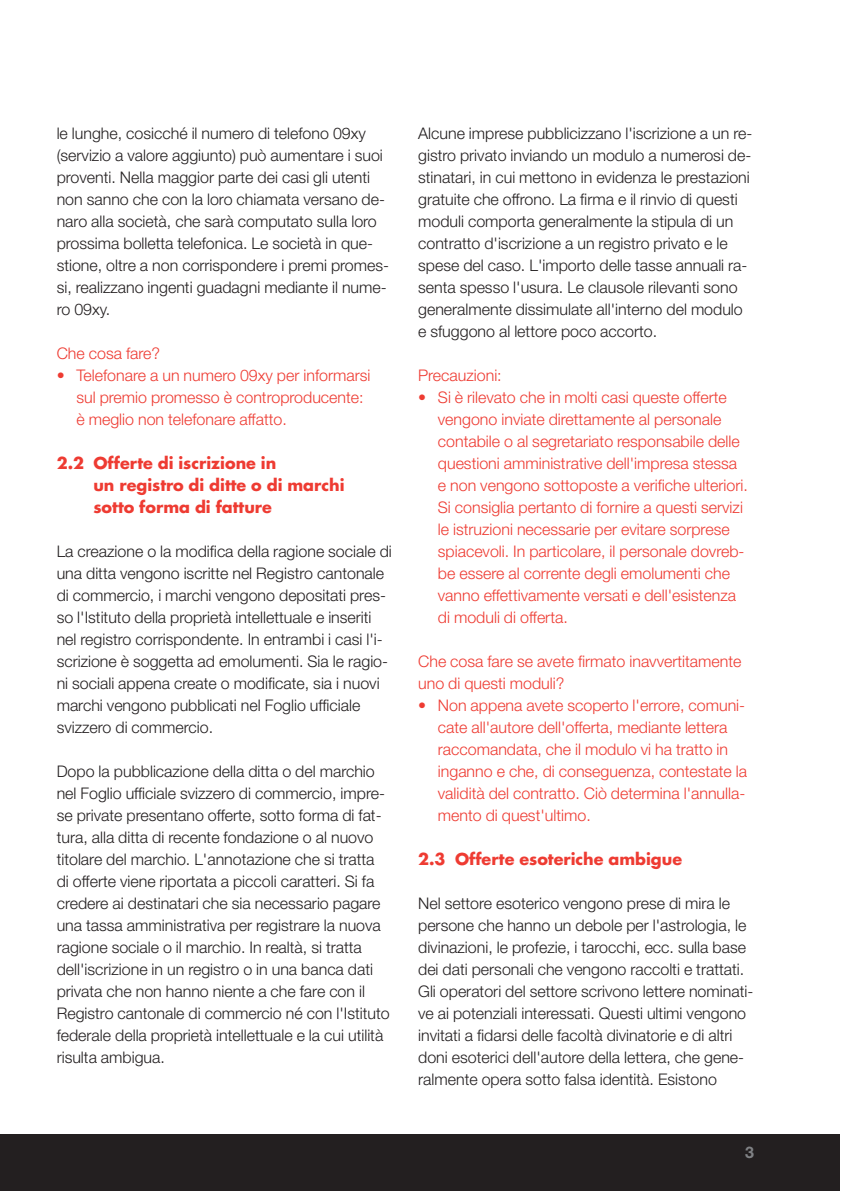
<style>
.page{position:relative;width:842px;height:1191px;background:#fff}
.page>*{position:absolute;margin:0;border:0;box-sizing:border-box;transform-origin:0 0}
.t1{font:300 16px/22px "Helvetica Neue";color:#231f20}
.t2{font:300 16px/22px "Helvetica Neue";color:#ee3b32}
.t3{font:700 16px/22px "Futura";color:#ee3b32}
.t4{font:700 16px "Helvetica Neue";color:#808285}
</style>
<div class="page">
<div style="left:0;top:1134px;width:839px;height:57px;background:#231f20"></div>
<p class="t1" style="left:57px;top:123px;width:334px">le lunghe, cosicché il numero di telefono 09xy (servizio a valore aggiunto) può aumentare i suoi proventi. Nella maggior parte dei casi gli utenti non sanno che con la loro chiamata versano de&shy;naro alla società, che sarà computato sulla loro prossima bolletta telefonica. Le società in que&shy;stione, oltre a non corrispondere i premi promes&shy;si, realizzano ingenti guadagni mediante il nume&shy;ro 09xy.</p>
<p class="t2" style="left:57px;top:343px;width:105px">Che cosa fare?</p>
<p class="t2" style="left:76px;top:365px;width:295px;text-indent:-20px">• Telefonare a un numero 09xy per informarsi sul premio promesso è controproducente: è meglio non telefonare affatto.</p>
<p class="t3" style="left:93px;top:453px;width:253px;text-indent:-37px">2.2 Offerte di iscrizione in<br>un registro di ditte o di marchi sotto forma di fatture</p>
<p class="t1" style="left:57px;top:541px;width:337px">La creazione o la modifica della ragione sociale di una ditta vengono iscritte nel Registro cantonale di commercio, i marchi vengono depositati pres&shy;so l'Istituto della proprietà intellettuale e inseriti nel registro corrispondente. In entrambi i casi l'i&shy;scrizione è soggetta ad emolumenti. Sia le ragio&shy;ni sociali appena create o modificate, sia i nuovi marchi vengono pubblicati nel Foglio ufficiale svizzero di commercio.</p>
<p class="t1" style="left:57px;top:761px;width:335px">Dopo la pubblicazione della ditta o del marchio nel Foglio ufficiale svizzero di commercio, impre&shy;se private presentano offerte, sotto forma di fat&shy;tura, alla ditta di recente fondazione o al nuovo titolare del marchio. L'annotazione che si tratta di offerte viene riportata a piccoli caratteri. Si fa credere ai destinatari che sia necessario pagare una tassa amministrativa per registrare la nuova ragione sociale o il marchio. In realtà, si tratta dell'iscrizione in un registro o in una banca dati privata che non hanno niente a che fare con il Registro cantonale di commercio né con l'Istituto federale della proprietà intellettuale e la cui utilità risulta ambigua.</p>
<p class="t1" style="left:418px;top:123px;width:336px">Alcune imprese pubblicizzano l'iscrizione a un re&shy;gistro privato inviando un modulo a numerosi de&shy;stinatari, in cui mettono in evidenza le prestazioni gratuite che offrono. La firma e il rinvio di questi moduli comporta generalmente la stipula di un contratto d'iscrizione a un registro privato e le spese del caso. L'importo delle tasse annuali ra&shy;senta spesso l'usura. Le clausole rilevanti sono generalmente dissimulate all'interno del modulo e sfuggono al lettore poco accorto.</p>
<p class="t2" style="left:418px;top:365px;width:85px">Precauzioni:</p>
<p class="t2" style="left:438px;top:387px;width:311px;text-indent:-20px">• Si è rilevato che in molti casi queste offerte vengono inviate direttamente al personale contabile o al segretariato responsabile delle questioni amministrative dell'impresa stessa e non vengono sottoposte a verifiche ulteriori.<br>Si consiglia pertanto di fornire a questi servizi le istruzioni necessarie per evitare sorprese spiacevoli. In particolare, il personale dovreb&shy;be essere al corrente degli emolumenti che vanno effettivamente versati e dell'esistenza di moduli di offerta.</p>
<p class="t2" style="left:418px;top:651px;width:325px">Che cosa fare se avete firmato inavvertitamente uno di questi moduli?</p>
<p class="t2" style="left:438px;top:695px;width:311px;text-indent:-20px">• Non appena avete scoperto l'errore, comuni&shy;cate all'autore dell'offerta, mediante lettera raccomandata, che il modulo vi ha tratto in inganno e che, di conseguenza, contestate la validità del contratto. Ciò determina l'annulla&shy;mento di quest'ultimo.</p>
<p class="t3" style="left:418px;top:849px;width:265px">2.3 Offerte esoteriche ambigue</p>
<p class="t1" style="left:418px;top:893px;width:337px">Nel settore esoterico vengono prese di mira le persone che hanno un debole per l'astrologia, le divinazioni, le profezie, i tarocchi, ecc. sulla base dei dati personali che vengono raccolti e trattati.<br>Gli operatori del settore scrivono lettere nominati&shy;ve ai potenziali interessati. Questi ultimi vengono invitati a fidarsi delle facoltà divinatorie e di altri doni esoterici dell'autore della lettera, che gene&shy;ralmente opera sotto falsa identità. Esistono</p>
<p class="t4" style="left:745px;top:1146px;width:10px">3</p>
</div>
